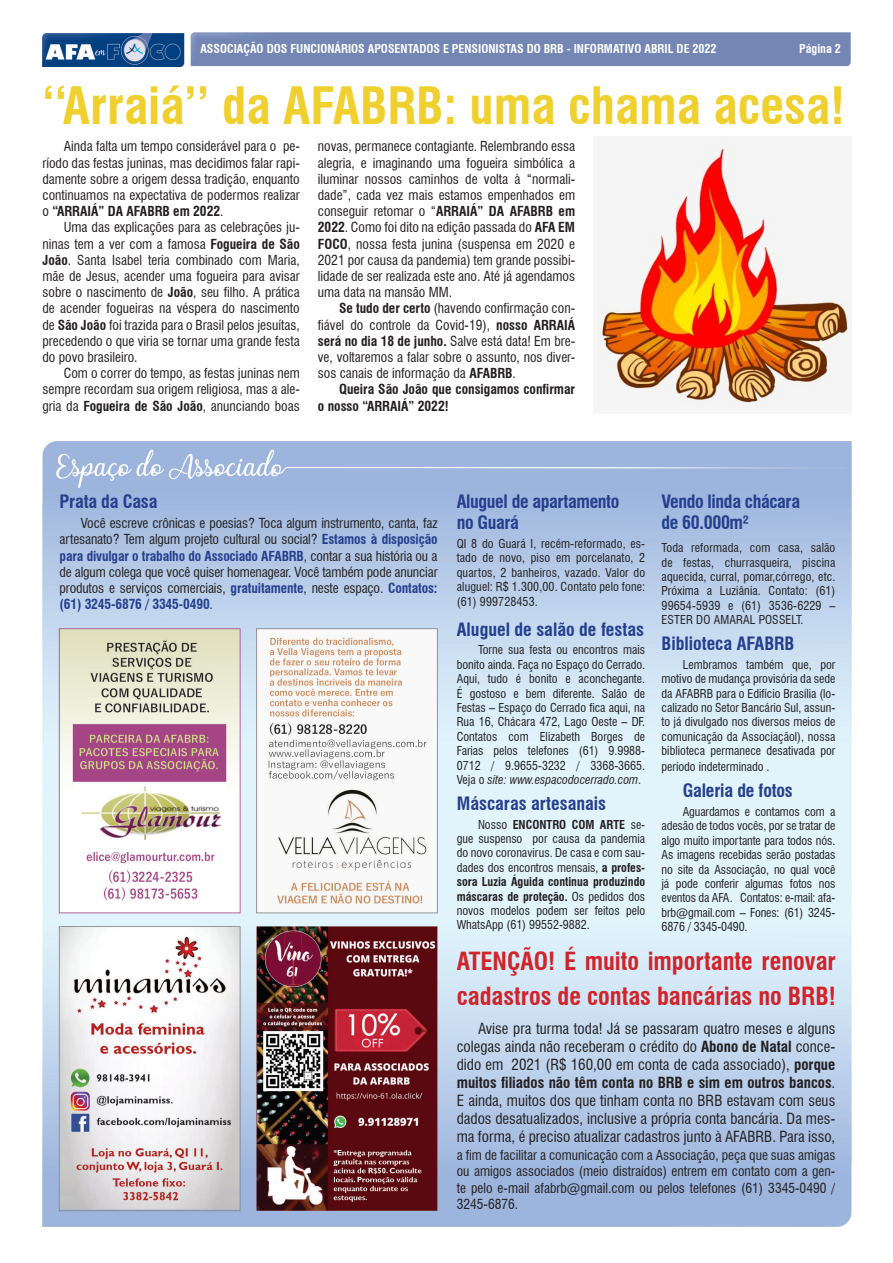
<style>
.page{position:relative;width:893px;height:1263px;background:#fff}
.page>*{position:absolute;margin:0;border:0;box-sizing:border-box;transform-origin:0 0}
.t1{font:700 condensed 50.25px "Swiss 721 BT";color:#efd02e}
.t2{font:700 condensed 24.45px "Swiss 721 BT";color:#d1232a}
.t3{font:700 condensed 18px/21.6px "Swiss 721 BT";letter-spacing:-.01em;color:#253f8e}
.t4{font:condensed 15px/18px "Swiss 721 BT";color:#231f20;text-align:justify}
.t5{font:condensed 13.5px/16.2px "Swiss 721 BT";color:#231f20;text-align:justify}
.t6{font:700 condensed 13.5px/16.2px "Swiss 721 BT";color:#231f20}
.t7{font:condensed 12px/14.4px "Swiss 721 BT";color:#231f20;text-align:justify}
.t8{font:700 condensed 12px "Swiss 721 BT";color:#fff}
.s1{font-weight:700}
.s2{font-weight:700;color:#253f8e}
.s3{color:#253f8e}
.s4{font-style:italic}
</style>
<div class="page">
<img style="left:43px;top:33px;width:807px;height:34px">
<img style="left:43px;top:441px;width:809px;height:786px">
<img style="left:595px;top:142px;width:257px;height:270px">
<p class="t8" style="left:200px;top:42px;width:518px">ASSOCIAÇÃO DOS FUNCIONÁRIOS APOSENTADOS E PENSIONISTAS DO BRB - INFORMATIVO ABRIL DE 2022</p>
<p class="t8" style="left:799px;top:42px;width:43px">Página 2</p>
<p class="t1" style="left:43px;top:75px;width:804px">‘‘Arraiá’’ da AFABRB: uma chama acesa!</p>
<p class="t5" style="left:43px;top:138px;width:259px;text-indent:21px">Ainda falta um tempo considerável para o pe&shy;ríodo das festas juninas, mas decidimos falar rapi&shy;damente sobre a origem dessa tradição, enquanto continuamos na expectativa de podermos realizar o <span class="s1">“ARRAIÁ” DA AFABRB em 2022</span>.</p>
<p class="t5" style="left:43px;top:219px;width:259px;text-indent:21px">Uma das explicações para as celebrações ju&shy;ninas tem a ver com a famosa <span class="s1">Fogueira de São João</span>. Santa Isabel teria combinado com Maria, mãe de Jesus, acender uma fogueira para avisar sobre o nascimento de <span class="s1">João</span>, seu filho. A prática de acender fogueiras na véspera do nascimento de <span class="s1">São João</span> foi trazida para o Brasil pelos jesuítas, precedendo o que viria se tornar uma grande festa do povo brasileiro.</p>
<p class="t5" style="left:43px;top:365px;width:259px;text-indent:21px">Com o correr do tempo, as festas juninas nem sempre recordam sua origem religiosa, mas a ale&shy;gria da <span class="s1">Fogueira de São João</span>, anunciando boas</p>
<p class="t5" style="left:318px;top:138px;width:259px">novas, permanece contagiante. Relembrando essa alegria, e imaginando uma fogueira simbólica a iluminar nossos caminhos de volta à “normali&shy;dade”, cada vez mais estamos empenhados em conseguir retomar o “<span class="s1">ARRAIÁ” DA AFABRB em 2022</span>. Como foi dito na edição passada do <span class="s1">AFA EM FOCO</span>, nossa festa junina (suspensa em 2020 e 2021 por causa da pandemia) tem grande possibi&shy;lidade de ser realizada este ano. Até já agendamos uma data na mansão MM.</p>
<p class="t5" style="left:318px;top:300px;width:259px;text-indent:21px"><span class="s1">Se tudo der certo</span> (havendo confirmação con&shy;fiável do controle da Covid-19), <span class="s1">nosso ARRAIÁ será no dia 18 de junho.</span> Salve está data! Em bre&shy;ve, voltaremos a falar sobre o assunto, nos diver&shy;sos canais de informação da <span class="s1">AFABRB</span>.</p>
<p class="t6" style="left:318px;top:381px;width:259px;text-indent:21px">Queira São João que consigamos confirmar o nosso “ARRAIÁ” 2022!</p>
<p class="t3" style="left:60px;top:490px;width:99px">Prata da Casa</p>
<p class="t5" style="left:60px;top:515px;width:379px;text-indent:21px">Você escreve crônicas e poesias? Toca algum instrumento, canta, faz artesanato? Tem algum projeto cultural ou social? <span class="s2">Estamos à disposição para divulgar o trabalho do Associado AFABRB</span>, contar a sua história ou a de algum colega que você quiser homenagear. Você também pode anunciar produtos e serviços comerciais, <span class="s2">gratuitamente</span>, neste espaço. <span class="s2">Contatos: (61) 3245-6876 / 3345-0490</span><span class="s3">.</span></p>
<p class="t3" style="left:457px;top:490px;width:164px">Aluguel de apartamento no Guará</p>
<p class="t7" style="left:457px;top:536px;width:190px">QI 8 do Guará I, recém-reformado, es&shy;tado de novo, piso em porcelanato, 2 quartos, 2 banheiros, vazado. Valor do aluguel: R$ 1.300,00. Contato pelo fone: (61) 999728453.</p>
<p class="t3" style="left:457px;top:618px;width:189px">Aluguel de salão de festas</p>
<p class="t7" style="left:457px;top:643px;width:190px;text-indent:21px">Torne sua festa ou encontros mais bonito ainda. Faça no Espaço do Cerrado.<br>Aqui, tudo é bonito e aconchegante.<br>É gostoso e bem diferente. Salão de Festas – Espaço do Cerrado fica aqui, na Rua 16, Chácara 472, Lago Oeste – DF.<br>Contatos com Elizabeth Borges de Farias pelos telefones (61) 9.9988- 0712 / 9.9655-3232 / 3368-3665.<br>Veja o <span class="s4">site: www.espacodocerrado.com</span>.</p>
<p class="t3" style="left:457px;top:792px;width:151px">Máscaras artesanais</p>
<p class="t7" style="left:457px;top:817px;width:190px;text-indent:21px">Nosso <span class="s1">ENCONTRO COM ARTE</span> se&shy;gue suspenso por causa da pandemia do novo coronavirus. De casa e com sau&shy;dades dos encontros mensais, <span class="s1">a profes&shy;sora Luzia Águida continua produzindo máscaras de proteção.</span> Os pedidos dos novos modelos podem ser feitos pelo WhatsApp (61) 99552-9882.</p>
<p class="t3" style="left:662px;top:490px;width:140px">Vendo linda chácara de 60.000m²</p>
<p class="t7" style="left:662px;top:541px;width:175px">Toda reformada, com casa, salão de festas, churrasqueira, piscina aquecida, curral, pomar,córrego, etc.<br>Próxima a Luziânia. Contato: (61)<br>99654-5939 e (61) 3536-6229 – ESTER DO AMARAL POSSELT.</p>
<p class="t3" style="left:662px;top:633px;width:134px">Biblioteca AFABRB</p>
<p class="t7" style="left:662px;top:657px;width:175px;text-indent:21px">Lembramos também que, por motivo de mudança provisória da sede da AFABRB para o Edifício Brasília (lo&shy;calizado no Setor Bancário Sul, assun&shy;to já divulgado nos diversos meios de comunicação da Associaçãol), nossa biblioteca permanece desativada por</p>
<p class="t7" style="left:662px;top:760px;width:109px">período indeterminado .</p>
<p class="t3" style="left:683px;top:780px;width:112px">Galeria de fotos</p>
<p class="t7" style="left:662px;top:804px;width:175px;text-indent:21px">Aguardamos e contamos com a adesão de todos vocês, por se tratar de algo muito importante para todos nós.<br>As imagens recebidas serão postadas no site da Associação, no qual você já pode conferir algumas fotos nos eventos da AFA. Contatos: e-mail: afa&shy;brb@gmail.com – Fones: (61) 3245- 6876 / 3345-0490.</p>
<p class="t2" style="left:457px;top:946px;width:381px">ATENÇÃO! É muito importante renovar</p>
<p class="t2" style="left:457px;top:981px;width:381px">cadastros de contas bancárias no BRB!</p>
<p class="t4" style="left:457px;top:1020px;width:380px;text-indent:21px">Avise pra turma toda! Já se passaram quatro meses e alguns colegas ainda não receberam o crédito do <span class="s1">Abono de Natal</span> conce&shy;dido em 2021 (R$ 160,00 em conta de cada associado), <span class="s1">porque muitos filiados não têm conta no BRB e sim em outros bancos</span>.<br>E ainda, muitos dos que tinham conta no BRB estavam com seus dados desatualizados, inclusive a própria conta bancária. Da mes&shy;ma forma, é preciso atualizar cadastros junto à AFABRB. Para isso,</p>
<p class="t5" style="left:457px;top:1147px;width:380px">a fim de facilitar a comunicação com a Associação, peça que suas amigas ou amigos associados (meio distraídos) entrem em contato com a gen&shy;te pelo e-mail afabrb@gmail.com ou pelos telefones (61) 3345-0490 / 3245-6876.</p>
</div>
